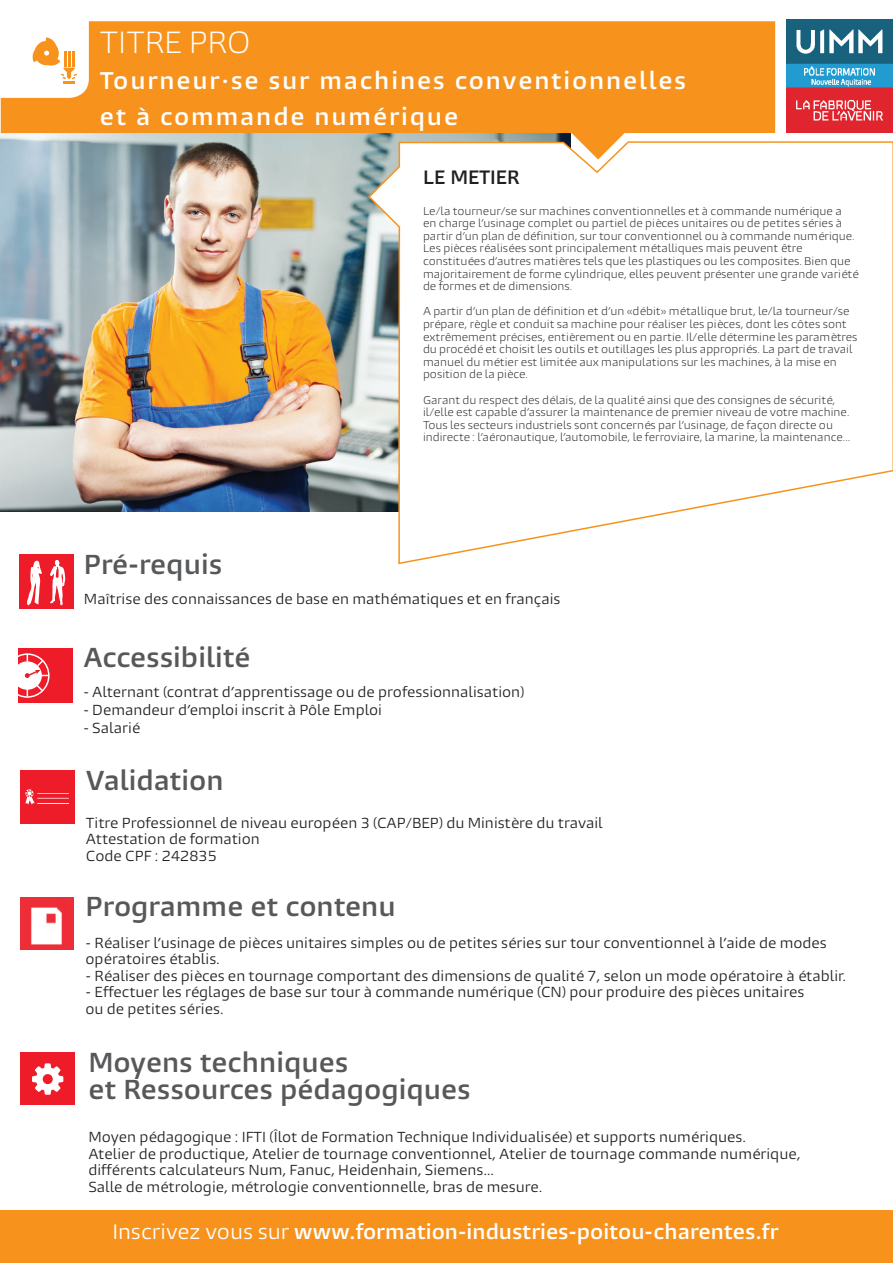
<style>
.page{position:relative;width:893px;height:1263px;background:#fff}
.page>*{position:absolute;margin:0;border:0;box-sizing:border-box;transform-origin:0 0}
.t1{font:300 28.5px "Burlingame Pro";color:#fff}
.t2{font:600 25.5px/27px "Burlingame Pro";color:#57585a}
.t3{font:600 22.5px/36px "Burlingame Pro";letter-spacing:.08em;color:#fff}
.t4{font:600 19.5px "Burlingame Pro";color:#fff}
.t5{font:600 18px "Burlingame Pro";color:#231f20}
.t6{font:13.5px/16.5px "Burlingame Pro";color:#231f20}
.t7{font:300 10.5px/12.6px "Burlingame Pro";color:#231f20}
.s1{font-weight:400}
</style>
<div class="page">
<img style="left:1px;top:160px;width:366px;height:352px">
<svg style="left:1px;top:21px;width:774px;height:139px;background:#ec9832"></svg>
<div style="left:21px;top:1052px;width:54px;height:53px;background:#ee1b29"></div>
<svg style="left:32px;top:1063px;width:31px;height:32px"></svg>
<img style="left:20px;top:897px;width:54px;height:53px">
<svg style="left:367px;top:141px;width:526px;height:424px"></svg>
<div style="left:0;top:1210px;width:893px;height:53px;background:#f7931d"></div>
<div style="left:21px;top:770px;width:54px;height:54px;background:#ee1b29"></div>
<svg style="left:25px;top:789px;width:44px;height:15px"></svg>
<img style="left:787px;top:19px;width:106px;height:114px">
<svg style="left:1px;top:21px;width:88px;height:77px"></svg>
<div style="left:20px;top:555px;width:54px;height:54px;background:#ee1b29"></div>
<svg style="left:50px;top:560px;width:15px;height:45px"></svg>
<svg style="left:27px;top:561px;width:15px;height:44px"></svg>
<div style="left:19px;top:648px;width:54px;height:54px;background:#ee1b29"></div>
<svg style="left:19px;top:653px;width:31px;height:45px"></svg>
<h1 class="t1" style="left:100px;top:24px;width:153px">TITRE PRO</h1>
<h3 class="t3" style="left:100px;top:63px;width:588px">Tourneur·se sur machines conventionnelles et à commande numérique</h3>
<h3 class="t5" style="left:423px;top:166px;width:98px">LE METIER</h3>
<p class="t7" style="left:423px;top:204px;width:437px">Le/la tourneur/se sur machines conventionnelles et à commande numérique a<br>en charge l’usinage complet ou partiel de pièces unitaires ou de petites séries à partir d’un plan de définition, sur tour conventionnel ou à commande numérique.<br>Les pièces réalisées sont principalement métalliques mais peuvent être constituées d’autres matières tels que les plastiques ou les composites. Bien que majoritairement de forme cylindrique, elles peuvent présenter une grande variété de formes et de dimensions.</p>
<p class="t7" style="left:423px;top:305px;width:436px">A partir d’un plan de définition et d’un «débit» métallique brut, le/la tourneur/se prépare, règle et conduit sa machine pour réaliser les pièces, dont les côtes sont extrêmement précises, entièrement ou en partie. Il/elle détermine les paramètres du procédé et choisit les outils et outillages les plus appropriés. La part de travail manuel du métier est limitée aux manipulations sur les machines, à la mise en position de la pièce.</p>
<p class="t7" style="left:423px;top:393px;width:429px">Garant du respect des délais, de la qualité ainsi que des consignes de sécurité, il/elle est capable d’assurer la maintenance de premier niveau de votre machine.<br>Tous les secteurs industriels sont concernés par l’usinage, de façon directe ou indirecte : l’aéronautique, l’automobile, le ferroviaire, la marine, la maintenance...</p>
<h2 class="t2" style="left:84px;top:551px;width:140px">Pré-requis</h2>
<p class="t6" style="left:84px;top:591px;width:478px">Maîtrise des connaissances de base en mathématiques et en français</p>
<h2 class="t2" style="left:83px;top:644px;width:168px">Accessibilité</h2>
<p class="t6" style="left:83px;top:684px;width:443px">- Alternant (contrat d’apprentissage ou de professionnalisation)</p>
<p class="t6" style="left:83px;top:702px;width:300px">- Demandeur d’emploi inscrit à Pôle Emploi</p>
<p class="t6" style="left:83px;top:720px;width:58px">- Salarié</p>
<h2 class="t2" style="left:86px;top:767px;width:139px">Validation</h2>
<p class="t6" style="left:86px;top:814px;width:518px">Titre Professionnel de niveau européen 3 (CAP/BEP) du Ministère du travail<br>Attestation de formation<br>Code CPF : 242835</p>
<h2 class="t2" style="left:86px;top:893px;width:312px">Programme et contenu</h2>
<p class="t6" style="left:86px;top:935px;width:743px">- Réaliser l’usinage de pièces unitaires simples ou de petites séries sur tour conventionnel à l’aide de modes opératoires établis.</p>
<p class="t6" style="left:86px;top:968px;width:762px">- Réaliser des pièces en tournage comportant des dimensions de qualité 7, selon un mode opératoire à établir.</p>
<p class="t6" style="left:86px;top:984px;width:720px">- Effectuer les réglages de base sur tour à commande numérique (CN) pour produire des pièces unitaires ou de petites séries.</p>
<h2 class="t2" style="left:88px;top:1049px;width:384px">Moyens techniques<br>et Ressources pédagogiques</h2>
<p class="t6" style="left:88px;top:1129px;width:714px">Moyen pédagogique : IFTI (Îlot de Formation Technique Individualisée) et supports numériques.<br>Atelier de productique, Atelier de tournage conventionnel, Atelier de tournage commande numérique, différents calculateurs Num, Fanuc, Heidenhain, Siemens…<br>Salle de métrologie, métrologie conventionnelle, bras de mesure.</p>
<h3 class="t4" style="left:112px;top:1219px;width:668px"><span class="s1">Inscrivez vous sur</span> www.formation-industries-poitou-charentes.fr</h3>
</div>
